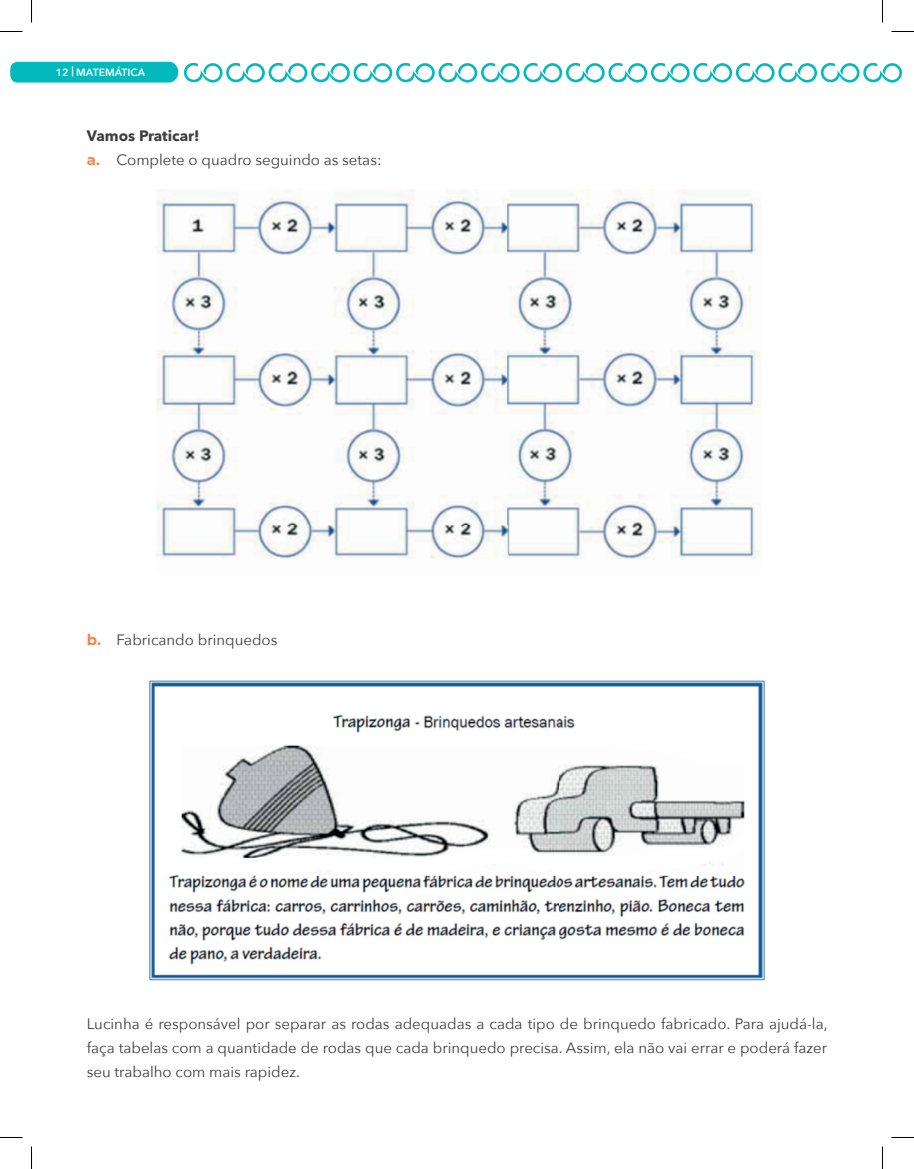
<style>
.page{position:relative;width:914px;height:1169px;background:#fff}
.page>*{position:absolute;margin:0;border:0;box-sizing:border-box;transform-origin:0 0}
.t1{font:15px/24px "Avenir Next";color:#3e3e3f;text-align:justify}
.t2{font:700 15px "Avenir Next LT Pro";color:#3e3e3f}
.t3{font:600 10.5px "Avenir Next";color:#fff}
.s1{font-family:"Montserrat";font-weight:700;color:#f5834e}
</style>
<div class="page">
<svg style="left:10px;top:62px;width:168px;height:21px;background:#0cbbbf"></svg>
<svg style="left:184px;top:63px;width:718px;height:20px"></svg>
<img style="left:156px;top:189px;width:604px;height:370px">
<img style="left:149px;top:680px;width:616px;height:301px">
<svg style="left:0;top:31px;width:22px;height:1px"></svg>
<svg style="left:891px;top:31px;width:22px;height:1px"></svg>
<svg style="left:0;top:1137px;width:22px;height:1px"></svg>
<svg style="left:891px;top:1137px;width:22px;height:1px"></svg>
<svg style="left:31px;top:0;width:1px;height:23px"></svg>
<svg style="left:31px;top:1146px;width:1px;height:23px"></svg>
<svg style="left:882px;top:0;width:1px;height:23px"></svg>
<svg style="left:882px;top:1146px;width:1px;height:23px"></svg>
<p class="t3" style="left:56px;top:63px;width:91px">12 | MATEMÁTICA</p>
<p class="t2" style="left:87px;top:126px;width:114px">Vamos Praticar!</p>
<p class="t1" style="left:87px;top:147px;width:296px"><span class="s1">a.</span> Complete o quadro seguindo as setas:</p>
<p class="t1" style="left:87px;top:627px;width:192px"><span class="s1">b.</span> Fabricando brinquedos</p>
<p class="t1" style="left:87px;top:1011px;width:742px">Lucinha é responsável por separar as rodas adequadas a cada tipo de brinquedo fabricado. Para ajudá-la, faça tabelas com a quantidade de rodas que cada brinquedo precisa. Assim, ela não vai errar e poderá fazer seu trabalho com mais rapidez.</p>
</div>
